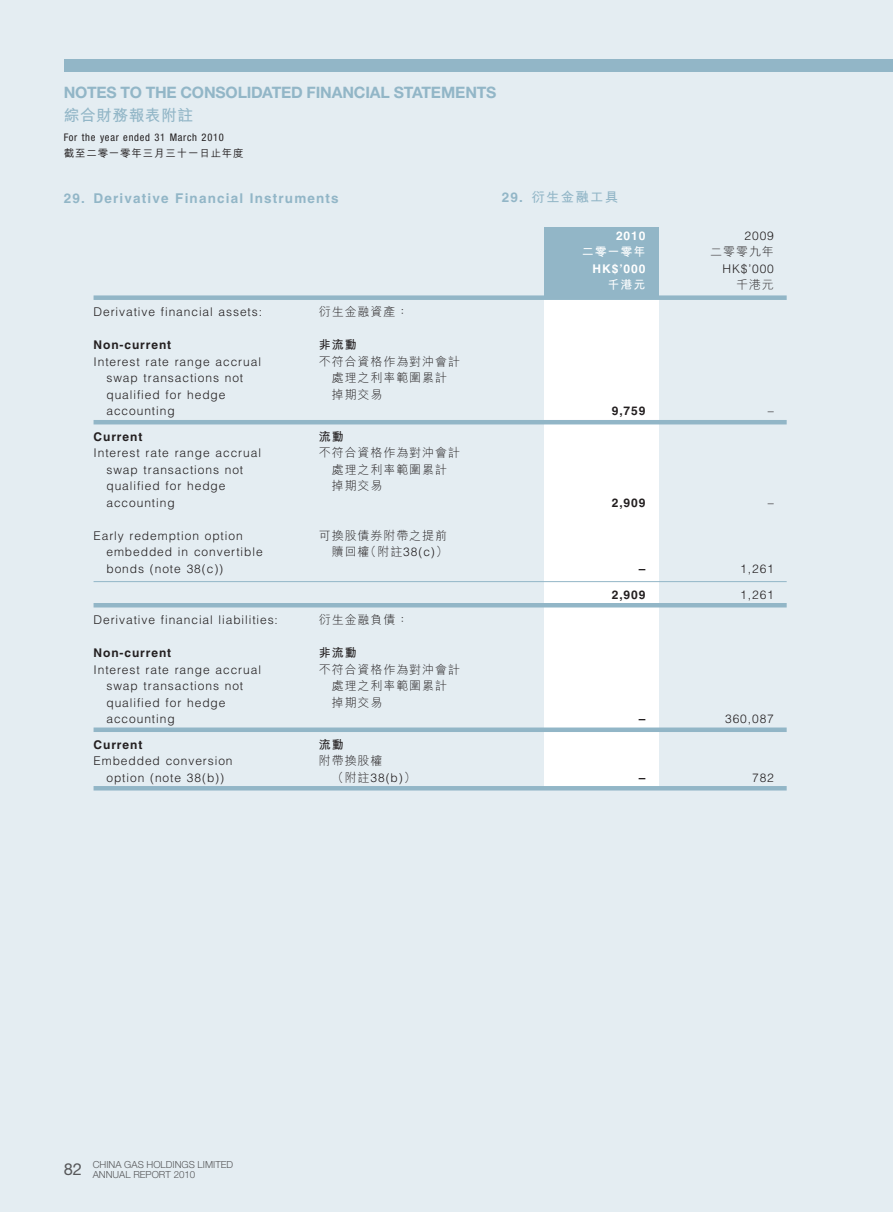
<style>
.page{position:relative;width:893px;height:1212px;background:#e4edf2}
.page>*{position:absolute;margin:0;border:0;box-sizing:border-box;transform-origin:0 0}
.t1{font:700 15.75px/23px "Helvetica Neue LT Std";letter-spacing:-.01em;color:#92b6c7}
.t2{font:700 13.5px "Helvetica LT Std";letter-spacing:.085em;color:#92b6c7}
.t3{font:700 13.5px "M Hei HK";letter-spacing:.085em;color:#92b6c7}
.t4{font:300 12px "Helvetica LT Std";letter-spacing:.075em;color:#231f20}
.t5{font:300 12px "M Hei HK";letter-spacing:.075em;color:#231f20}
.t6{font:700 12px "Helvetica LT Std";letter-spacing:.075em;color:#231f20}
.t7{font:700 12px "Helvetica LT Std";letter-spacing:.075em;color:#fff}
.t8{font:700 12px "M Hei HK";letter-spacing:.075em;color:#231f20}
.t9{font:700 12px "M Hei HK";letter-spacing:.075em;color:#fff}
.t10{font:condensed 10.5px/16.5px "Helvetica Neue LT Std";letter-spacing:.07em;color:#231f20}
.t11{font:300 9.75px/10.5px "Helvetica Neue LT Std";color:#57585a}
.s1{font-family:"M Hei HK"}
.s2{font-family:"M Hei HK";font-weight:500;font-stretch:normal}
.s3{font-family:"Helvetica LT Std"}
.s4{font-weight:400;font-size:16.5px}
</style>
<div class="page">
<div style="left:64px;top:60px;width:414px;height:12px;background:#92b6c7"></div>
<div style="left:478px;top:60px;width:415px;height:12px;background:#92b6c7"></div>
<div style="left:544px;top:227px;width:115px;height:71px;background:#92b6c7"></div>
<div style="left:544px;top:297px;width:115px;height:492px;background:#fff"></div>
<div style="left:94px;top:295px;width:693px;height:5px;background:#92b6c7"></div>
<hr style="left:94px;top:420px;width:693px;height:4px;background:#92b6c7">
<hr style="left:94px;top:581px;width:693px;height:1px;background:#92b6c7">
<hr style="left:94px;top:603px;width:693px;height:4px;background:#92b6c7">
<div style="left:94px;top:727px;width:693px;height:5px;background:#92b6c7"></div>
<hr style="left:94px;top:786px;width:693px;height:4px;background:#92b6c7">
<p class="t1" style="left:64px;top:81px;width:434px">NOTES TO THE CONSOLIDATED FINANCIAL STATEMENTS<span class="s1">綜合財務報表附註</span></p>
<p class="t10" style="left:64px;top:128px;width:181px">For the year ended 31 March 2010<br><span class="s2">截至二零一零年三月三十一日止年度</span></p>
<p class="t2" style="left:64px;top:190px;width:276px">29. Derivative Financial Instruments</p>
<p class="t3" style="left:502px;top:187px;width:118px"><span class="s3">29.</span> 衍生金融工具</p>
<p class="t7" style="left:616px;top:228px;width:31px">2010</p>
<p class="t4" style="left:744px;top:228px;width:31px">2009</p>
<p class="t9" style="left:582px;top:243px;width:65px">二零一零年</p>
<p class="t5" style="left:710px;top:244px;width:65px">二零零九年</p>
<p class="t7" style="left:593px;top:261px;width:54px">HK$’000</p>
<p class="t4" style="left:722px;top:261px;width:53px">HK$’000</p>
<p class="t9" style="left:608px;top:276px;width:39px">千港元</p>
<p class="t5" style="left:736px;top:277px;width:39px">千港元</p>
<p class="t4" style="left:94px;top:305px;width:170px">Derivative financial assets:</p>
<p class="t5" style="left:319px;top:304px;width:91px">衍生金融資產：</p>
<p class="t6" style="left:94px;top:338px;width:79px">Non-current</p>
<p class="t8" style="left:319px;top:336px;width:39px">非流動</p>
<p class="t4" style="left:94px;top:354px;width:169px">Interest rate range accrual</p>
<p class="t5" style="left:319px;top:353px;width:143px">不符合資格作為對沖會計</p>
<p class="t4" style="left:106px;top:371px;width:138px">swap transactions not</p>
<p class="t5" style="left:332px;top:370px;width:117px">處理之利率範圍累計</p>
<p class="t4" style="left:106px;top:387px;width:121px">qualified for hedge</p>
<p class="t5" style="left:332px;top:386px;width:52px">掉期交易</p>
<p class="t4" style="left:106px;top:404px;width:70px">accounting</p>
<p class="t6" style="left:612px;top:404px;width:35px">9,759</p>
<p class="t4" style="left:768px;top:404px;width:7px">–</p>
<p class="t6" style="left:94px;top:429px;width:50px">Current</p>
<p class="t8" style="left:319px;top:428px;width:26px">流動</p>
<p class="t4" style="left:94px;top:446px;width:169px">Interest rate range accrual</p>
<p class="t5" style="left:319px;top:445px;width:143px">不符合資格作為對沖會計</p>
<p class="t4" style="left:106px;top:462px;width:138px">swap transactions not</p>
<p class="t5" style="left:332px;top:461px;width:117px">處理之利率範圍累計</p>
<p class="t4" style="left:106px;top:479px;width:121px">qualified for hedge</p>
<p class="t5" style="left:332px;top:478px;width:52px">掉期交易</p>
<p class="t4" style="left:106px;top:495px;width:70px">accounting</p>
<p class="t6" style="left:612px;top:495px;width:35px">2,909</p>
<p class="t4" style="left:768px;top:495px;width:7px">–</p>
<p class="t4" style="left:94px;top:528px;width:151px">Early redemption option</p>
<p class="t5" style="left:319px;top:527px;width:130px">可換股債券附帶之提前</p>
<p class="t4" style="left:106px;top:545px;width:158px">embedded in convertible</p>
<p class="t5" style="left:332px;top:544px;width:117px">贖回權（附註<span class="s3">38(c)</span>）</p>
<p class="t4" style="left:106px;top:561px;width:118px">bonds (note 38(c))</p>
<p class="t6" style="left:639px;top:561px;width:8px">–</p>
<p class="t4" style="left:740px;top:561px;width:35px">1,261</p>
<p class="t6" style="left:612px;top:587px;width:35px">2,909</p>
<p class="t4" style="left:740px;top:587px;width:35px">1,261</p>
<p class="t4" style="left:94px;top:612px;width:186px">Derivative financial liabilities:</p>
<p class="t5" style="left:319px;top:611px;width:91px">衍生金融負債：</p>
<p class="t6" style="left:94px;top:645px;width:79px">Non-current</p>
<p class="t8" style="left:319px;top:644px;width:39px">非流動</p>
<p class="t4" style="left:94px;top:662px;width:169px">Interest rate range accrual</p>
<p class="t5" style="left:319px;top:661px;width:143px">不符合資格作為對沖會計</p>
<p class="t4" style="left:106px;top:678px;width:138px">swap transactions not</p>
<p class="t5" style="left:332px;top:677px;width:117px">處理之利率範圍累計</p>
<p class="t4" style="left:106px;top:695px;width:121px">qualified for hedge</p>
<p class="t5" style="left:332px;top:694px;width:52px">掉期交易</p>
<p class="t4" style="left:106px;top:711px;width:70px">accounting</p>
<p class="t6" style="left:639px;top:711px;width:8px">–</p>
<p class="t4" style="left:725px;top:711px;width:50px">360,087</p>
<p class="t6" style="left:94px;top:737px;width:50px">Current</p>
<p class="t8" style="left:319px;top:735px;width:26px">流動</p>
<p class="t4" style="left:94px;top:753px;width:141px">Embedded conversion</p>
<p class="t5" style="left:319px;top:752px;width:65px">附帶換股權</p>
<p class="t4" style="left:106px;top:770px;width:119px">option (note 38(b))</p>
<p class="t4" style="left:332px;top:770px;width:85px"><span class="s1">（附註</span>38(b)<span class="s1">）</span></p>
<p class="t6" style="left:639px;top:770px;width:8px">–</p>
<p class="t4" style="left:752px;top:770px;width:23px">782</p>
<p class="t11" style="left:93px;top:1159px;width:142px;text-indent:-29px"><span class="s4">82</span> CHINA GAS HOLDINGS LIMITED<br>ANNUAL REPORT 2010</p>
</div>
